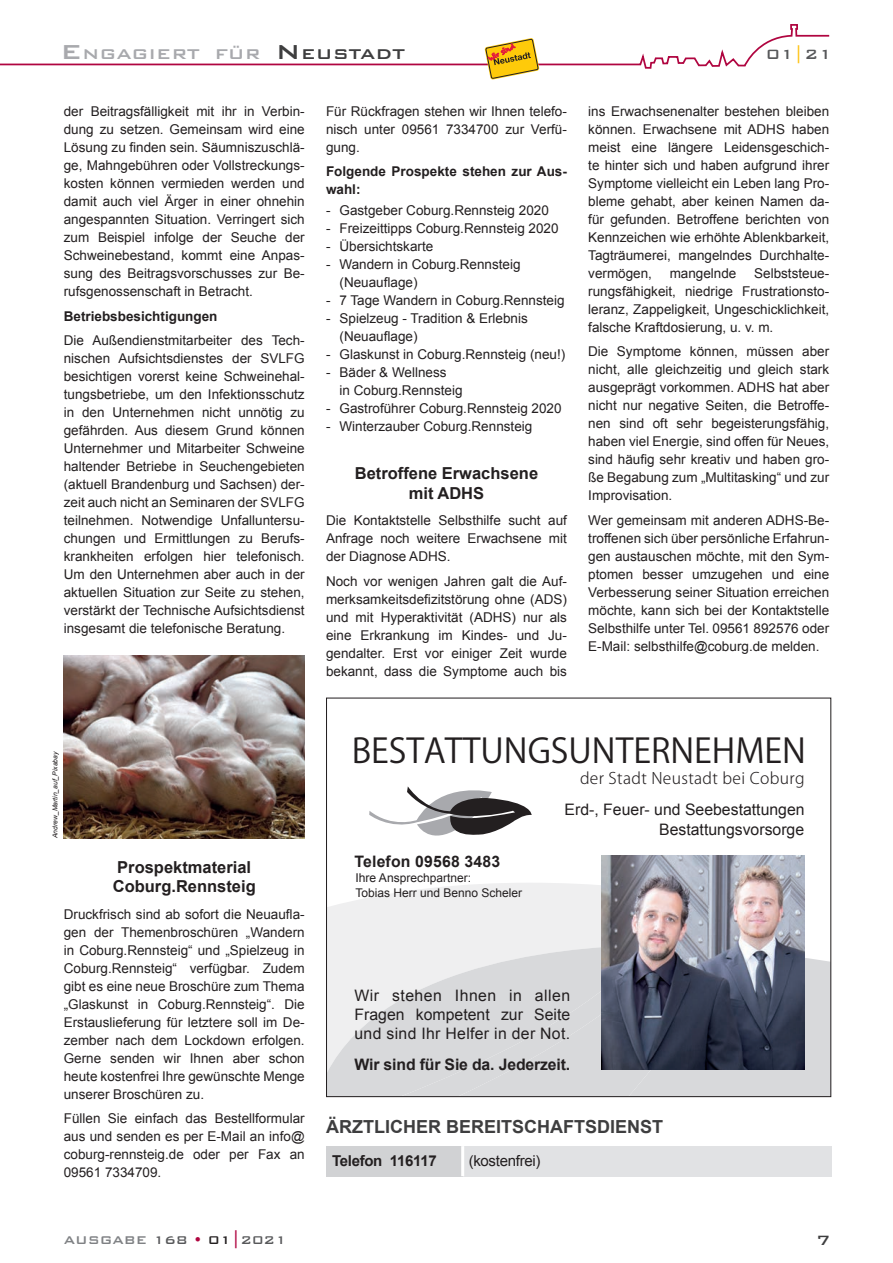
<style>
.page{position:relative;width:893px;height:1263px;background:#fff}
.page>*{position:absolute;margin:0;border:0;box-sizing:border-box;transform-origin:0 0}
.t1{font:33.6px "Koz Go Pro";color:#231f20}
.t2{font:500 18.9px "Bank Gothic BT";color:#a8a9ad;scale:1.06 1}
.t3{font:700 18px "Arial";color:#3e3e3f}
.t4{font:500 18px "Bank Gothic BT";color:#57585a}
.t5{font:500 18px "Bank Gothic BT";color:#3e3e3f}
.t6{font:700 16.5px/19.8px "Arial";color:#231f20}
.t7{font:15.75px/19px "Arial";color:#231f20;text-align:right}
.t8{font:700 15.75px "Arial";letter-spacing:-.01em;color:#231f20}
.t9{font:300 15.75px "Koz Go Pro";letter-spacing:.025em;color:#231f20}
.t10{font:700 15.75px "Arial";letter-spacing:.01em;color:#231f20}
.t11{font:500 15px "Bank Gothic BT";color:#808285}
.t12{font:700 15px "Arial";letter-spacing:-.02em;color:#231f20}
.t13{font:15px "Arial";letter-spacing:-.02em;color:#231f20}
.t14{font:13.5px/18px "Arial";color:#231f20;text-align:justify}
.t15{font:700 13.5px/18px "Arial";color:#231f20}
.t16{font:12px/14.4px "Arial";color:#231f20}
.t17{font:italic 6.75px "Arial";color:#231f20}
.s1{font-size:27px}
.s2{font-size:27px;color:#3e3e3f}
.s3{color:#3e3e3f}
.s4{color:#fec210}
.s5{font-size:12.15px}
.s6{color:#57585a}
.s7{color:#b00540}
.s8{color:#231f20}
.s9{font-size:18px;color:#b00540}
</style>
<div class="page">
<svg style="left:0;top:24px;width:830px;height:45px"></svg>
<svg style="left:485px;top:38px;width:54px;height:42px"></svg>
<svg style="left:328px;top:883px;width:274px;height:62px;fill:#efeff0"></svg>
<svg style="left:735px;top:949px;width:94px;height:146px;background:#d3d4d7"></svg>
<svg style="left:328px;top:945px;width:407px;height:150px;fill:#d8d9db"></svg>
<svg style="left:369px;top:786px;width:163px;height:50px"></svg>
<img style="left:602px;top:856px;width:202px;height:213px">
<img style="left:64px;top:655px;width:241px;height:183px">
<div style="left:326px;top:1146px;width:137px;height:30px;background:#d1d2d4"></div>
<div style="left:463px;top:1146px;width:368px;height:30px;background:#e1e2e4"></div>
<hr style="left:461px;top:1146px;width:3px;height:30px;background:#fff">
<h2 class="t2" style="left:61px;top:44px;width:326px"><span class="s1">E</span>NGAGIERT FÜR <span class="s2">N</span><span class="s3">EUSTADT</span></h2>
<h3 class="t4" style="left:766px;top:44px;width:68px">01<span class="s4">|</span>21</h3>
<p class="t14" style="left:64px;top:103px;width:242px">der Beitragsfälligkeit mit ihr in Verbin&shy;dung zu setzen. Gemeinsam wird eine Lösung zu finden sein. Säumniszuschlä&shy;ge, Mahngebühren oder Vollstreckungs&shy;kosten können vermieden werden und damit auch viel Ärger in einer ohnehin angespannten Situation. Verringert sich zum Beispiel infolge der Seuche der Schweinebestand, kommt eine Anpas&shy;sung des Beitragsvorschusses zur Be&shy;rufsgenossenschaft in Betracht.</p>
<p class="t15" style="left:64px;top:307px;width:155px">Betriebsbesichtigungen</p>
<p class="t14" style="left:64px;top:331px;width:242px">Die Außendienstmitarbeiter des Tech&shy;nischen Aufsichtsdienstes der SVLFG besichtigen vorerst keine Schweinehal&shy;tungsbetriebe, um den Infektionsschutz in den Unternehmen nicht unnötig zu gefährden. Aus diesem Grund können Unternehmer und Mitarbeiter Schweine haltender Betriebe in Seuchengebieten (aktuell Brandenburg und Sachsen) der&shy;zeit auch nicht an Seminaren der SVLFG teilnehmen. Notwendige Unfalluntersu&shy;chungen und Ermittlungen zu Berufs&shy;krankheiten erfolgen hier telefonisch.<br>Um den Unternehmen aber auch in der aktuellen Situation zur Seite zu stehen, verstärkt der Technische Aufsichtsdienst insgesamt die telefonische Beratung.</p>
<p class="t14" style="left:326px;top:102px;width:242px">Für Rückfragen stehen wir Ihnen telefo&shy;nisch unter 09561 7334700 zur Verfü&shy;gung.</p>
<p class="t15" style="left:326px;top:163px;width:242px">Folgende Prospekte stehen zur Aus&shy;wahl:</p>
<p class="t14" style="left:326px;top:201px;width:224px">- Gastgeber Coburg.Rennsteig 2020</p>
<p class="t14" style="left:326px;top:219px;width:234px">- Freizeittipps Coburg.Rennsteig 2020</p>
<p class="t14" style="left:326px;top:237px;width:109px">- Übersichtskarte</p>
<p class="t14" style="left:339px;top:255px;width:183px;text-indent:-14px">- Wandern in Coburg.Rennsteig (Neuauflage)</p>
<p class="t14" style="left:326px;top:291px;width:240px">- 7 Tage Wandern in Coburg.Rennsteig</p>
<p class="t14" style="left:339px;top:309px;width:190px;text-indent:-14px">- Spielzeug - Tradition &amp; Erlebnis (Neuauflage)</p>
<p class="t14" style="left:326px;top:345px;width:241px">- Glaskunst in Coburg.Rennsteig (neu!)</p>
<p class="t14" style="left:339px;top:363px;width:125px;text-indent:-14px">- Bäder &amp; Wellness<br>in Coburg.Rennsteig</p>
<p class="t14" style="left:326px;top:399px;width:237px">- Gastroführer Coburg.Rennsteig 2020</p>
<p class="t14" style="left:326px;top:417px;width:208px">- Winterzauber Coburg.Rennsteig</p>
<p class="t6" style="left:355px;top:464px;width:185px;text-align:center">Betroffene Erwachsene mit ADHS</p>
<p class="t14" style="left:326px;top:512px;width:242px">Die Kontaktstelle Selbsthilfe sucht auf Anfrage noch weitere Erwachsene mit der Diagnose ADHS.</p>
<p class="t14" style="left:326px;top:572px;width:242px">Noch vor wenigen Jahren galt die Auf&shy;merksamkeitsdefizitstörung ohne (ADS) und mit Hyperaktivität (ADHS) nur als eine Erkrankung im Kindes- und Ju&shy;gendalter. Erst vor einiger Zeit wurde bekannt, dass die Symptome auch bis</p>
<p class="t14" style="left:588px;top:103px;width:242px">ins Erwachsenenalter bestehen bleiben können. Erwachsene mit ADHS haben meist eine längere Leidensgeschich&shy;te hinter sich und haben aufgrund ihrer Symptome vielleicht ein Leben lang Pro&shy;bleme gehabt, aber keinen Namen da&shy;für gefunden. Betroffene berichten von Kennzeichen wie erhöhte Ablenkbarkeit, Tagträumerei, mangelndes Durchhalte&shy;vermögen,</p>
<p class="t14" style="left:588px;top:264px;width:242px;text-indent:166px">Selbststeue&shy;rungsfähigkeit, niedrige Frustrationsto&shy;leranz, Zappeligkeit, Ungeschicklichkeit, falsche Kraftdosierung, u. v. m.</p>
<p class="t14" style="left:588px;top:343px;width:242px">Die Symptome können, müssen aber nicht, alle gleichzeitig und gleich stark ausgeprägt vorkommen. ADHS hat aber nicht nur negative Seiten, die Betroffe&shy;nen sind oft sehr begeisterungsfähig, haben viel Energie, sind offen für Neues, sind häufig sehr kreativ und haben gro&shy;ße Begabung zum „Multitasking“ und zur Improvisation.</p>
<p class="t14" style="left:588px;top:511px;width:242px">Wer gemeinsam mit anderen ADHS-Be&shy;troffenen sich über persönliche Erfahrun&shy;gen austauschen möchte, mit den Sym&shy;ptomen besser umzugehen und eine Verbesserung seiner Situation erreichen möchte, kann sich bei der Kontaktstelle Selbsthilfe unter Tel. 09561 892576 oder E-Mail: selbsthilfe@coburg.de melden.</p>
<p class="t14" style="left:670px;top:264px;width:68px">mangelnde</p>
<p class="t17" style="left:51px;top:838px;width:88px;rotate:-90deg">Andrew_Martin_auf_Pixabay</p>
<p class="t6" style="left:113px;top:857px;width:145px">Prospektmaterial<br>Coburg.Rennsteig</p>
<p class="t14" style="left:64px;top:905px;width:242px">Druckfrisch sind ab sofort die Neuaufla&shy;gen der Themenbroschüren „Wandern in Coburg.Rennsteig“ und „Spielzeug in Coburg.Rennsteig“ verfügbar. Zudem gibt es eine neue Broschüre zum Thema „Glaskunst in Coburg.Rennsteig“. Die Erstauslieferung für letztere soll im De&shy;zember nach dem Lockdown erfolgen.<br>Gerne senden wir Ihnen aber schon heute kostenfrei Ihre gewünschte Menge unserer Broschüren zu.</p>
<p class="t14" style="left:64px;top:1110px;width:242px">Füllen Sie einfach das Bestellformular aus und senden es per E-Mail an info@ coburg-rennsteig.de oder per Fax an 09561 7334709.</p>
<h1 class="t1" style="left:352px;top:729px;width:456px">BESTATTUNGSUNTERNEHMEN</h1>
<p class="t9" style="left:580px;top:768px;width:226px">der Stadt Neustadt bei Coburg</p>
<p class="t10" style="left:355px;top:851px;width:147px">Telefon 09568 3483</p>
<p class="t16" style="left:355px;top:871px;width:168px"><span class="s5">Ihre An</span>sprechpartner:<br>Tobias Herr und Benno Scheler</p>
<p class="t7" style="left:565px;top:799px;width:241px;line-height:20.2px">Erd-, Feuer- und Seebestattungen<br>Bestattungsvorsorge</p>
<p class="t7" style="left:355px;top:986px;width:217px;text-align:justify">Wir stehen Ihnen in allen Fragen kompetent zur Seite und sind Ihr Helfer in der Not.</p>
<p class="t8" style="left:355px;top:1054px;width:217px">Wir sind für Sie da. Jederzeit.</p>
<h3 class="t3" style="left:326px;top:1115px;width:338px">ÄRZTLICHER BEREITSCHAFTSDIENST</h3>
<p class="t12" style="left:332px;top:1150px;width:106px">Telefon 116117</p>
<p class="t13" style="left:469px;top:1150px;width:73px">(kostenfrei)</p>
<p class="t11" style="left:64px;top:1231px;width:225px">AUSGABE <span class="s6">168</span> <span class="s7">•</span> <span class="s8">01</span><span class="s9">|</span><span class="s6">2021</span></p>
<h3 class="t5" style="left:816px;top:1230px;width:15px">7</h3>
</div>
